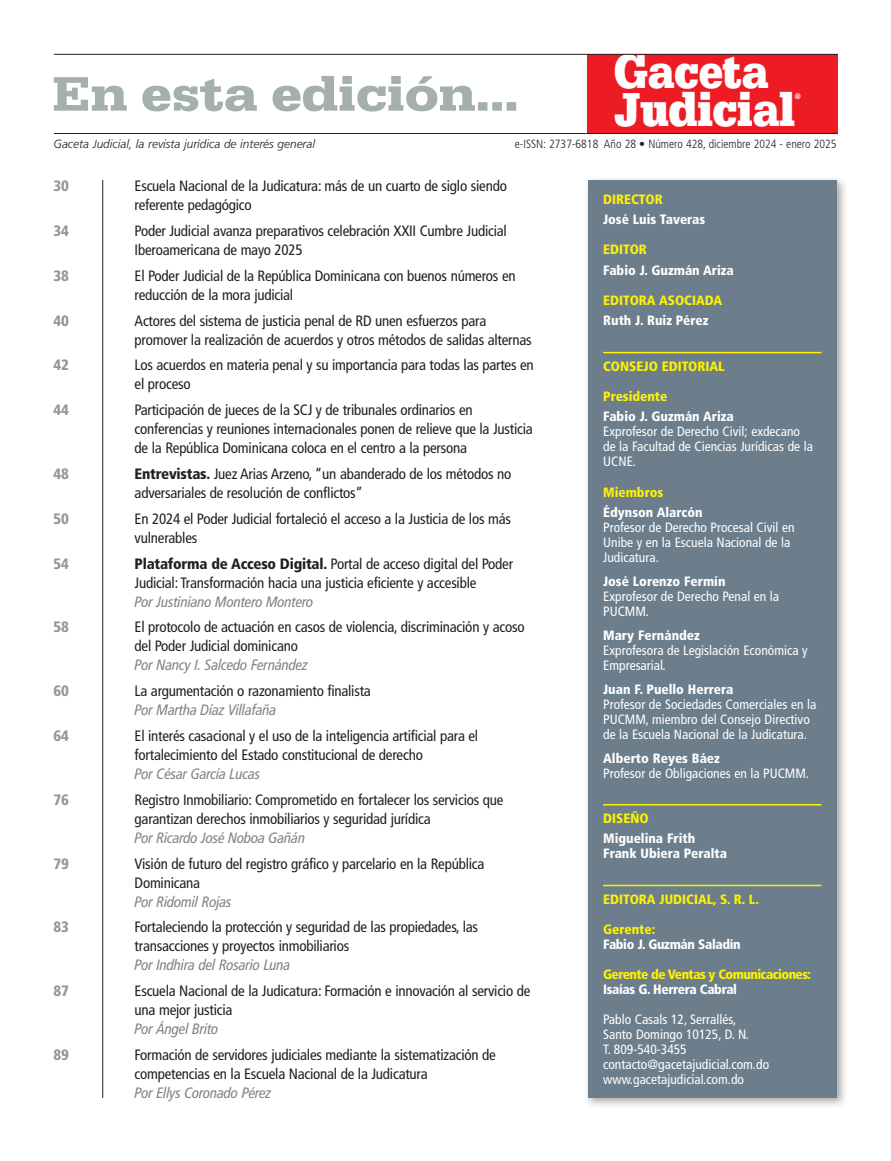
<style>
.page{position:relative;width:891px;height:1161px;background:#fff}
.page>*{position:absolute;margin:0;border:0;box-sizing:border-box;transform-origin:0 0}
.t1{font:700 50.1px "Egyptienne URWX Wide";color:#a4afae}
.t2{font:700 49.35px/37.7px "Egyptienne URWX Narrow";letter-spacing:-.01em;color:#fff}
.t3{font:condensed 15px/19px "Frutiger LT Pro";letter-spacing:-.015em;color:#231f20}
.t4{font:15px "Frutiger LT 58 Cn It";letter-spacing:-.015em;color:#808285}
.t5{font:900 condensed 15px "Frutiger LT Pro";letter-spacing:-.015em;color:#949698}
.t6{font:condensed 13.5px/15px "Frutiger LT Pro";color:#fff}
.t7{font:900 condensed 13.5px/15px "Frutiger LT Pro";color:#fff}
.t8{font:900 condensed 13.5px "Frutiger LT Pro";color:#fff200}
.t9{font:900 condensed 13.5px "Frutiger LT Pro";letter-spacing:-.025em;color:#fff}
.t10{font:900 condensed 13.5px "Frutiger LT Pro";letter-spacing:-.04em;color:#fff200}
.t11{font:300 condensed 11.85px "Frutiger LT Pro";color:#231f20}
.t12{font:italic 300 11.85px "Frutiger LT Pro";color:#231f20}
.t13{font:700 8.4px "Egyptienne URWX Narrow";color:#fff}
.s1{font-weight:900}
</style>
<div class="page">
<div style="left:588px;top:54px;width:250px;height:79px;background:#ed1c24"></div>
<hr style="left:54px;top:54px;width:784px;height:1px;background:#231f20">
<hr style="left:54px;top:133px;width:784px;height:1px;background:#231f20">
<hr style="left:102px;top:180px;width:1px;height:918px;background:#231f20">
<div style="left:583px;top:175px;width:266px;height:935px;background:#231f20;opacity:.4"></div>
<div style="left:588px;top:180px;width:249px;height:918px;background:#6c7e8c"></div>
<hr style="left:603px;top:352px;width:218px;height:1px;background:#fff200">
<hr style="left:603px;top:804px;width:218px;height:2px;background:#fff200">
<hr style="left:603px;top:885px;width:218px;height:1px;background:#fff200">
<h1 class="t1" style="left:52px;top:64px;width:468px">En esta edición…</h1>
<h2 class="t2" style="left:614px;top:55px;width:183px">Gaceta<br>Judicial</h2>
<p class="t13" style="left:795px;top:92px;width:8px">®</p>
<p class="t12" style="left:53px;top:137px;width:263px">Gaceta Judicial, la revista jurídica de interés general</p>
<p class="t11" style="left:515px;top:137px;width:323px">e-ISSN: 2737-6818 Año 28 • Número 428, diciembre 2024 - enero 2025</p>
<p class="t5" style="left:54px;top:177px;width:17px">30</p>
<p class="t3" style="left:135px;top:177px;width:374px">Escuela Nacional de la Judicatura: más de un cuarto de siglo siendo referente pedagógico</p>
<p class="t5" style="left:54px;top:222px;width:17px">34</p>
<p class="t3" style="left:135px;top:221px;width:374px">Poder Judicial avanza preparativos celebración XXII Cumbre Judicial<br>Iberoamericana de mayo 2025</p>
<p class="t5" style="left:54px;top:267px;width:17px">38</p>
<p class="t3" style="left:135px;top:266px;width:383px">El Poder Judicial de la República Dominicana con buenos números en reducción de la mora judicial</p>
<p class="t5" style="left:54px;top:311px;width:17px">40</p>
<p class="t3" style="left:135px;top:311px;width:399px">Actores del sistema de justicia penal de RD unen esfuerzos para promover la realización de acuerdos y otros métodos de salidas alternas</p>
<p class="t5" style="left:54px;top:356px;width:17px">42</p>
<p class="t3" style="left:135px;top:356px;width:401px">Los acuerdos en materia penal y su importancia para todas las partes en el proceso</p>
<p class="t5" style="left:54px;top:401px;width:17px">44</p>
<p class="t3" style="left:135px;top:401px;width:400px">Participación de jueces de la SCJ y de tribunales ordinarios en conferencias y reuniones internacionales ponen de relieve que la Justicia de la República Dominicana coloca en el centro a la persona</p>
<p class="t5" style="left:54px;top:465px;width:17px">48</p>
<p class="t3" style="left:135px;top:464px;width:378px"><span class="s1">Entrevistas.</span> Juez Arias Arzeno, “un abanderado de los métodos no adversariales de resolución de conflictos”</p>
<p class="t5" style="left:54px;top:510px;width:17px">50</p>
<p class="t3" style="left:135px;top:509px;width:378px">En 2024 el Poder Judicial fortaleció el acceso a la Justicia de los más vulnerables</p>
<p class="t5" style="left:54px;top:554px;width:17px">54</p>
<p class="t3" style="left:135px;top:554px;width:380px"><span class="s1">Plataforma de Acceso Digital.</span> Portal de acceso digital del Poder<br>Judicial: Transformación hacia una justicia eficiente y accesible</p>
<p class="t4" style="left:135px;top:593px;width:180px">Por Justiniano Montero Montero</p>
<p class="t5" style="left:54px;top:618px;width:17px">58</p>
<p class="t3" style="left:135px;top:618px;width:391px">El protocolo de actuación en casos de violencia, discriminación y acoso del Poder Judicial dominicano</p>
<p class="t4" style="left:135px;top:657px;width:175px">Por Nancy I. Salcedo Fernández</p>
<p class="t5" style="left:54px;top:682px;width:17px">60</p>
<p class="t3" style="left:135px;top:682px;width:238px">La argumentación o razonamiento finalista</p>
<p class="t4" style="left:135px;top:701px;width:143px">Por Martha Díaz Villafaña</p>
<p class="t5" style="left:54px;top:727px;width:17px">64</p>
<p class="t3" style="left:135px;top:726px;width:345px">El interés casacional y el uso de la inteligencia artificial para el fortalecimiento del Estado constitucional de derecho</p>
<p class="t4" style="left:135px;top:765px;width:127px">Por César García Lucas</p>
<p class="t5" style="left:54px;top:791px;width:17px">76</p>
<p class="t3" style="left:135px;top:790px;width:370px">Registro Inmobiliario: Comprometido en fortalecer los servicios que garantizan derechos inmobiliarios y seguridad jurídica</p>
<p class="t4" style="left:135px;top:829px;width:172px">Por Ricardo José Noboa Gañán</p>
<p class="t5" style="left:54px;top:854px;width:17px">79</p>
<p class="t3" style="left:135px;top:854px;width:351px">Visión de futuro del registro gráfico y parcelario en la República<br>Dominicana</p>
<p class="t4" style="left:135px;top:893px;width:99px">Por Ridomil Rojas</p>
<p class="t5" style="left:54px;top:918px;width:17px">83</p>
<p class="t3" style="left:135px;top:918px;width:345px">Fortaleciendo la protección y seguridad de las propiedades, las transacciones y proyectos inmobiliarios</p>
<p class="t4" style="left:135px;top:957px;width:157px">Por Indhira del Rosario Luna</p>
<p class="t5" style="left:54px;top:982px;width:17px">87</p>
<p class="t3" style="left:135px;top:982px;width:397px">Escuela Nacional de la Judicatura: Formación e innovación al servicio de una mejor justicia</p>
<p class="t4" style="left:135px;top:1020px;width:85px">Por Ángel Brito</p>
<p class="t5" style="left:54px;top:1046px;width:17px">89</p>
<p class="t3" style="left:135px;top:1045px;width:363px">Formación de servidores judiciales mediante la sistematización de competencias en la Escuela Nacional de la Judicatura</p>
<p class="t4" style="left:135px;top:1084px;width:138px">Por Ellys Coronado Pérez</p>
<p class="t8" style="left:603px;top:191px;width:61px">DIRECTOR</p>
<p class="t7" style="left:603px;top:212px;width:104px">José Luis Taveras</p>
<p class="t8" style="left:603px;top:242px;width:45px">EDITOR</p>
<p class="t7" style="left:603px;top:263px;width:132px">Fabio J. Guzmán Ariza</p>
<p class="t8" style="left:603px;top:292px;width:121px">EDITORA ASOCIADA</p>
<p class="t7" style="left:603px;top:313px;width:107px">Ruth J. Ruiz Pérez</p>
<p class="t8" style="left:603px;top:358px;width:123px">CONSEJO EDITORIAL</p>
<p class="t8" style="left:603px;top:388px;width:66px">Presidente</p>
<p class="t7" style="left:603px;top:409px;width:132px">Fabio J. Guzmán Ariza</p>
<p class="t6" style="left:603px;top:424px;width:211px">Exprofesor de Derecho Civil; exdecano de la Facultad de Ciencias Jurídicas de la<br>UCNE.</p>
<p class="t8" style="left:603px;top:484px;width:62px">Miembros</p>
<p class="t7" style="left:603px;top:505px;width:101px">Édynson Alarcón</p>
<p class="t6" style="left:603px;top:520px;width:193px">Profesor de Derecho Procesal Civil en<br>Unibe y en la Escuela Nacional de la<br>Judicatura.</p>
<p class="t7" style="left:603px;top:574px;width:124px">José Lorenzo Fermín</p>
<p class="t6" style="left:603px;top:589px;width:178px">Exprofesor de Derecho Penal en la<br>PUCMM.</p>
<p class="t7" style="left:603px;top:628px;width:98px">Mary Fernández</p>
<p class="t6" style="left:603px;top:643px;width:206px">Exprofesora de Legislación Económica y<br>Empresarial.</p>
<p class="t7" style="left:603px;top:681px;width:132px">Juan F. Puello Herrera</p>
<p class="t6" style="left:603px;top:697px;width:215px">Profesor de Sociedades Comerciales en la<br>PUCMM, miembro del Consejo Directivo de la Escuela Nacional de la Judicatura.</p>
<p class="t7" style="left:603px;top:750px;width:118px">Alberto Reyes Báez</p>
<p class="t6" style="left:603px;top:766px;width:208px">Profesor de Obligaciones en la PUCMM.</p>
<p class="t8" style="left:603px;top:810px;width:47px">DISEÑO</p>
<p class="t7" style="left:603px;top:831px;width:125px">Miguelina Frith<br>Frank Ubiera Peralta</p>
<p class="t8" style="left:603px;top:891px;width:157px">EDITORA JUDICIAL, S. R. L.</p>
<p class="t8" style="left:603px;top:921px;width:54px">Gerente:</p>
<p class="t9" style="left:603px;top:936px;width:139px">Fabio J. Guzmán Saladín</p>
<p class="t10" style="left:603px;top:966px;width:209px">Gerente de Ventas y Comunicaciones:</p>
<p class="t9" style="left:603px;top:981px;width:135px">Isaías G. Herrera Cabral</p>
<p class="t6" style="left:603px;top:1012px;width:168px">Pablo Casals 12, Serrallés,<br>Santo Domingo 10125, D. N.<br>T. 809-540-3455 contacto@gacetajudicial.com.do www.gacetajudicial.com.do</p>
</div>
